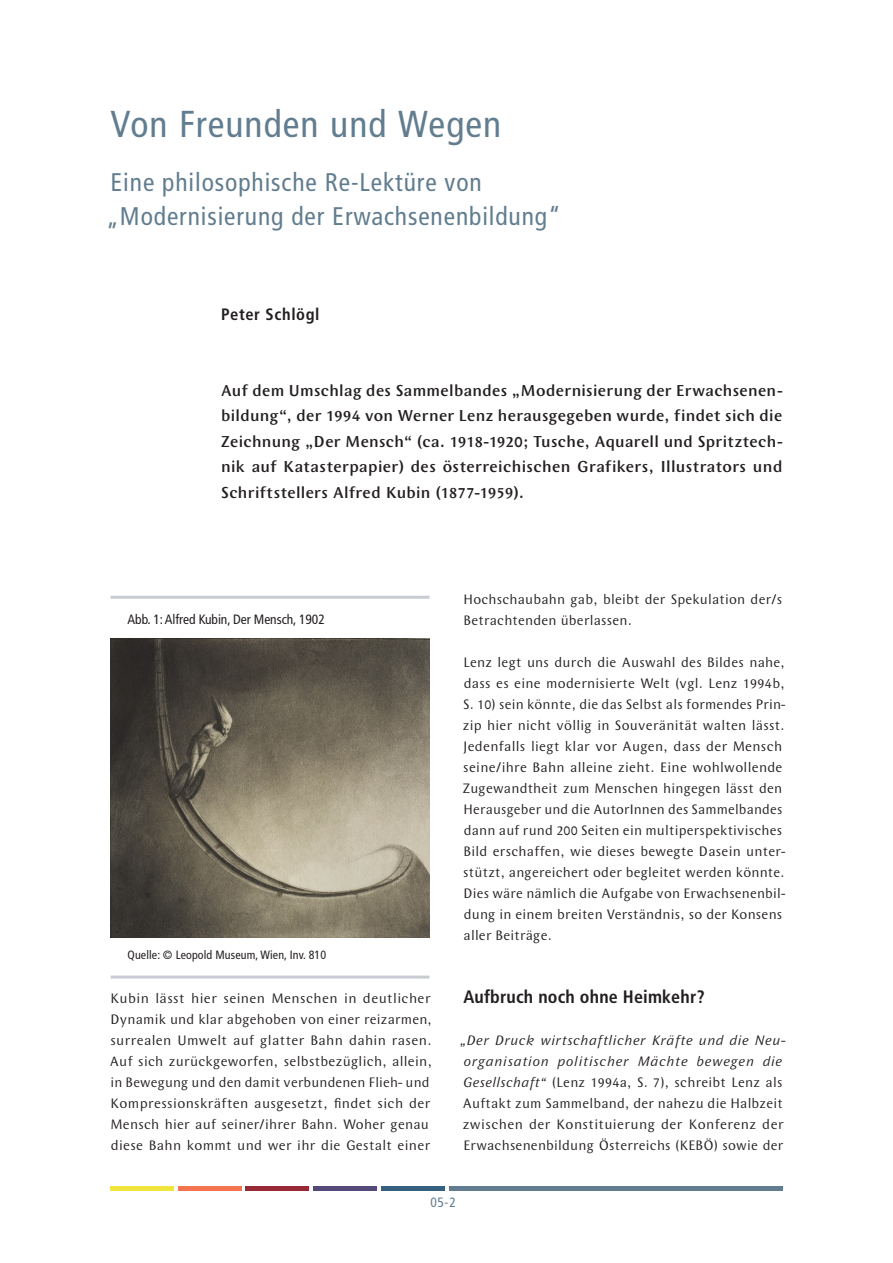
<style>
.page{position:relative;width:893px;height:1263px;background:#fff}
.page>*{position:absolute;margin:0;border:0;box-sizing:border-box;transform-origin:0 0}
.t1{font:condensed 37.5px "Frutiger LT Std";letter-spacing:.025em;color:#617d8f}
.t2{font:condensed 25.5px/34.5px "Frutiger LT Std";letter-spacing:.035em;color:#617d8f}
.t3{font:700 condensed 18px "Frutiger LT Std";letter-spacing:.01em;color:#231f20}
.t4{font:500 16.5px/25.5px "Wunderlich";letter-spacing:.02em;color:#231f20;text-align:justify}
.t5{font:700 condensed 16.5px "Frutiger LT Std";letter-spacing:.04em;color:#231f20}
.t6{font:14.25px/21px "Wunderlich";letter-spacing:.015em;color:#231f20}
.t7{font:condensed 13.5px "Frutiger LT Std";letter-spacing:-.005em;color:#231f20}
.t8{font:condensed 13.5px "Frutiger LT Std";color:#617d8f}
.t9{font:condensed 12px "Frutiger LT Std";letter-spacing:.01em;color:#231f20}
.s1{font-style:italic}
</style>
<div class="page">
<div style="left:111px;top:1186px;width:63px;height:5px;background:#f0e53d"></div>
<div style="left:178px;top:1186px;width:64px;height:5px;background:#f3744f"></div>
<div style="left:246px;top:1186px;width:63px;height:5px;background:#972a36"></div>
<div style="left:313px;top:1186px;width:64px;height:5px;background:#544979"></div>
<div style="left:381px;top:1186px;width:63px;height:5px;background:#366080"></div>
<div style="left:449px;top:1186px;width:333px;height:5px;background:#617d8f"></div>
<img style="left:111px;top:638px;width:318px;height:300px">
<hr style="left:111px;top:596px;width:318px;height:3px;background:#c7ccd3">
<hr style="left:111px;top:975px;width:318px;height:3px;background:#c7ccd3">
<h1 class="t1" style="left:111px;top:103px;width:392px">Von Freunden und Wegen</h1>
<h2 class="t2" style="left:106px;top:165px;width:456px">Eine philosophische Re-Lektüre von „Modernisierung der Erwachsenenbildung“</h2>
<p class="t5" style="left:221px;top:305px;width:100px">Peter Schlögl</p>
<p class="t4" style="left:221px;top:377px;width:563px">Auf dem Umschlag des Sammelbandes „Modernisierung der Erwachsenen&shy;bildung“, der 1994 von Werner Lenz herausgegeben wurde, findet sich die Zeichnung „Der Mensch“ (ca. 1918-1920; Tusche, Aquarell und Spritztech&shy;nik auf Katasterpapier) des österreichischen Grafikers, Illustrators und Schriftstellers Alfred Kubin (1877-1959).</p>
<p class="t7" style="left:128px;top:612px;width:199px">Abb. 1: Alfred Kubin, Der Mensch, 1902</p>
<p class="t9" style="left:128px;top:947px;width:200px">Quelle: © Leopold Museum, Wien, Inv. 810</p>
<p class="t6" style="left:110px;top:988px;width:324px">Kubin lässt hier seinen Menschen in deutlicher Dynamik und klar abgehoben von einer reizarmen, surrealen Umwelt auf glatter Bahn dahin rasen.<br>Auf sich zurückgeworfen, selbstbezüglich, allein, in Bewegung und den damit verbundenen Flieh- und Kompressionskräften ausgesetzt, findet sich der Mensch hier auf seiner/ihrer Bahn. Woher genau diese Bahn kommt und wer ihr die Gestalt einer</p>
<p class="t6" style="left:464px;top:589px;width:320px">Hochschaubahn gab, bleibt der Spekulation der/s<br>Betrachtenden überlassen.</p>
<p class="t6" style="left:463px;top:652px;width:324px">Lenz legt uns durch die Auswahl des Bildes nahe, dass es eine modernisierte Welt (vgl. Lenz 1994b, S. 10) sein könnte, die das Selbst als formendes Prin&shy;zip hier nicht völlig in Souveränität walten lässt.<br>Jedenfalls liegt klar vor Augen, dass der Mensch seine/ihre Bahn alleine zieht. Eine wohlwollende Zugewandtheit zum Menschen hingegen lässt den Herausgeber und die AutorInnen des Sammelbandes dann auf rund 200 Seiten ein multiperspektivisches Bild erschaffen, wie dieses bewegte Dasein unter&shy;stützt, angereichert oder begleitet werden könnte.<br>Dies wäre nämlich die Aufgabe von Erwachsenenbil&shy;dung in einem breiten Verständnis, so der Konsens aller Beiträge.</p>
<p class="t3" style="left:463px;top:986px;width:243px">Aufbruch noch ohne Heimkehr?</p>
<p class="t6" style="left:461px;top:1030px;width:326px"><span class="s1">„Der Druck wirtschaftlicher Kräfte und die Neu&shy;organisation politischer Mächte bewegen die Gesellschaft“</span> (Lenz 1994a, S. 7), schreibt Lenz als Auftakt zum Sammelband, der nahezu die Halbzeit zwischen der Konstituierung der Konferenz der Erwachsenenbildung Österreichs (KEBÖ) sowie der</p>
<p class="t8" style="left:430px;top:1195px;width:27px">05-2</p>
</div>
